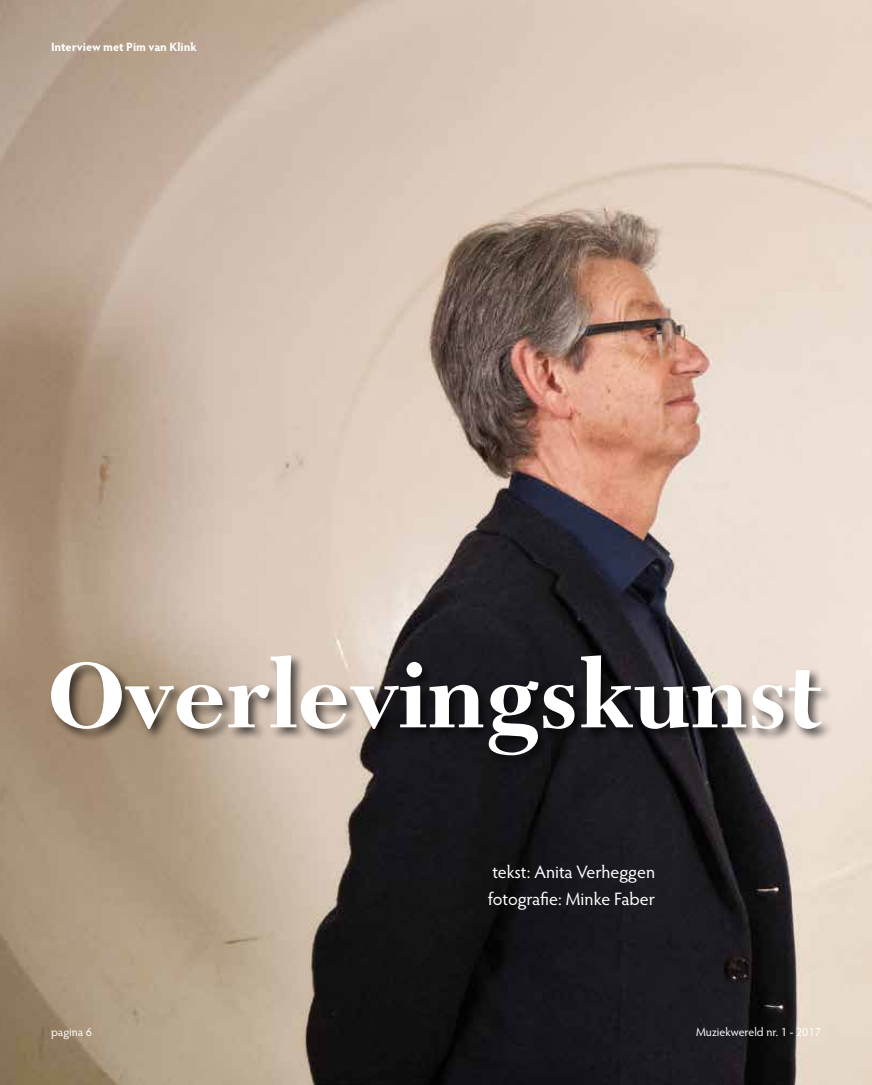
<style>
.page{position:relative;width:872px;height:1085px;background:#fff}
.page>*{position:absolute;margin:0;border:0;box-sizing:border-box;transform-origin:0 0}
.t1{font:700 97.05px "New Caledonia";color:#fff}
.t2{font:18px/27px "Hypatia Sans Pro";letter-spacing:-.005em;color:#fff}
.t3{font:12px "Hypatia Sans Pro";color:#fff}
.t4{font:700 12px "Hypatia Sans Pro";color:#fff}
</style>
<div class="page">
<img style="left:0;top:0;width:872px;height:1084px">
<div style="left:48px;top:653px;width:786px;height:116px;background:#000;opacity:.65"></div>
<p class="t4" style="left:51px;top:38px;width:147px">Interview met Pim van Klink</p>
<h1 class="t1" style="left:48px;top:637px;width:775px">Overlevingskunst</h1>
<p class="t2" style="left:488px;top:857px;width:169px">tekst: Anita Verheggen fotografie: Minke Faber</p>
<p class="t3" style="left:51px;top:1024px;width:43px">pagina 6</p>
<p class="t3" style="left:696px;top:1024px;width:126px">Muziekwereld nr. 1 - 2017</p>
</div>
